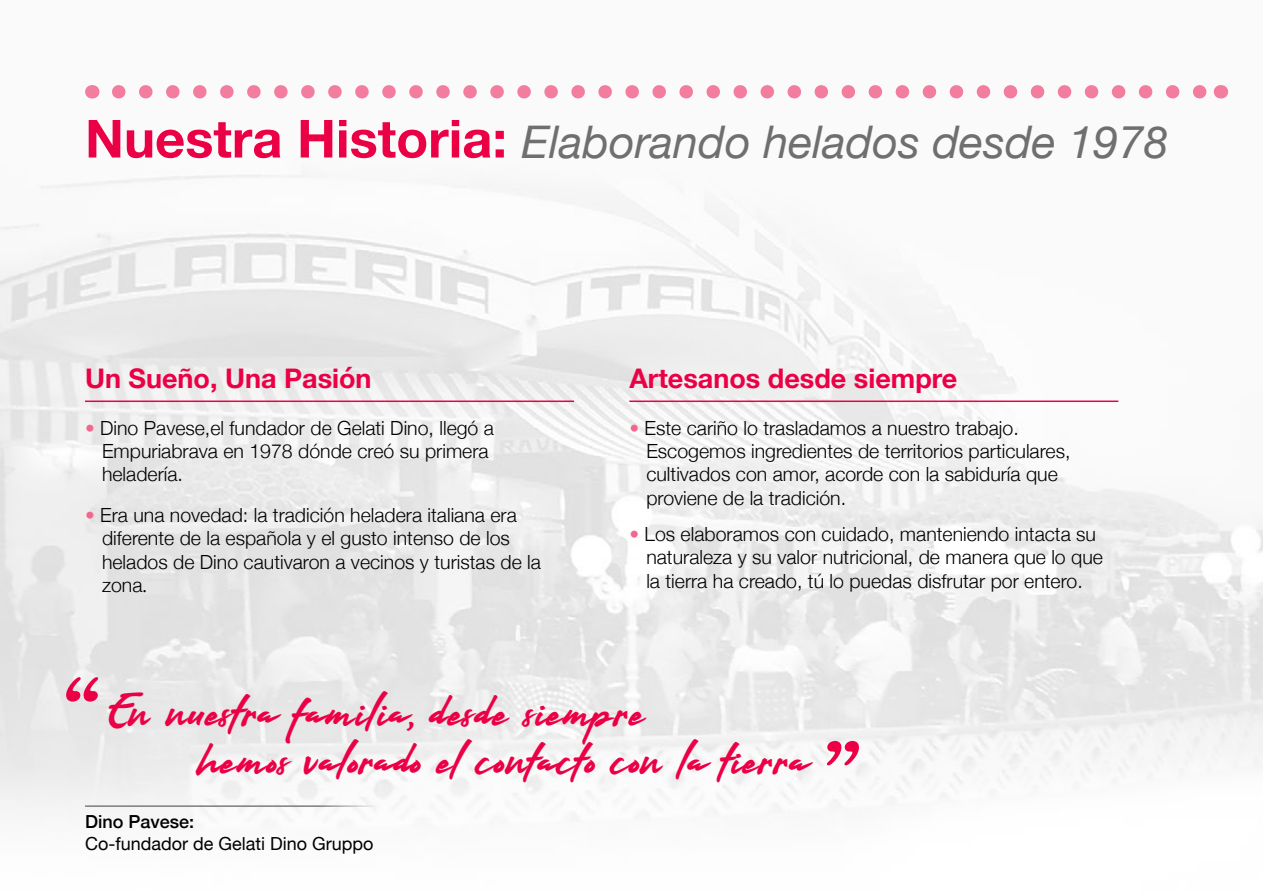
<style>
.page{position:relative;width:1263px;height:893px;background:#fff}
.page>*{position:absolute;margin:0;border:0;box-sizing:border-box;transform-origin:0 0}
.t1{font:45px/48px "Arkipelago";color:#eb0045}
.t2{font:italic 45px "Helvetica Neue";color:#706f6f}
.t3{font:700 27px "Helvetica Neue";color:#eb0045}
.t4{font:300 19.5px/23.4px "Helvetica Neue";color:#000}
.t5{font:18px "Helvetica Neue";color:#000}
.t6{font:500 18px "Helvetica Neue";color:#000}
.s1{font-weight:700;font-style:normal;font-size:52.5px;color:#eb0045}
.s2{color:#f3668f}
.s3{font-family:"Minion Pro";font-weight:400}
</style>
<div class="page">
<svg style="left:65px;top:677px;width:36px;height:25px"></svg>
<svg style="left:824px;top:741px;width:36px;height:24px"></svg>
<hr style="left:85px;top:400px;width:489px;height:2px;background:#eb0045">
<hr style="left:629px;top:400px;width:489px;height:2px;background:#eb0045">
<svg style="left:119px;top:85px;width:1088px;height:14px"></svg>
<svg style="left:92px;top:85px;width:1px;height:14px"></svg>
<svg style="left:1220px;top:85px;width:1px;height:14px"></svg>
<h1 class="t2" style="left:85px;top:109px;width:1085px"><span class="s1">Nuestra Historia:</span> Elaborando helados desde 1978</h1>
<h2 class="t3" style="left:85px;top:357px;width:288px">Un Sueño, Una Pasión</h2>
<p class="t4" style="left:102px;top:414px;width:393px;text-indent:-17px"><span class="s2">•</span> Dino Pavese,el fundador de Gelati Dino, llegó a<br>Empuriabrava en 1978 dónde creó su primera heladería.</p>
<p class="t4" style="left:102px;top:502px;width:440px;text-indent:-17px"><span class="s2">•</span> Era una novedad: la tradición heladera italiana era diferente de la española y el gusto intenso de los helados de Dino cautivaron a vecinos y turistas de la zona<span class="s3">.</span></p>
<h2 class="t3" style="left:629px;top:357px;width:329px">Artesanos desde siempre</h2>
<p class="t4" style="left:646px;top:414px;width:426px;text-indent:-17px"><span class="s2">•</span> Este cariño lo trasladamos a nuestro trabajo.<br>Escogemos ingredientes de territorios particulares, cultivados con amor, acorde con la sabiduría que proviene de la tradición.</p>
<p class="t4" style="left:646px;top:521px;width:458px;text-indent:-17px"><span class="s2">•</span> Los elaboramos con cuidado, manteniendo intacta su naturaleza y su valor nutricional, de manera que lo que la tierra ha creado, tú lo puedas disfrutar por entero.</p>
<h1 class="t1" style="left:198px;top:686px;width:611px;text-indent:-89px">En nuestra familia, desde siempre<br>hemos valorado el contacto con la tierra</h1>
<p class="t6" style="left:85px;top:807px;width:111px">Dino Pavese:</p>
<p class="t5" style="left:85px;top:830px;width:290px">Co-fundador de Gelati Dino Gruppo</p>
</div>
